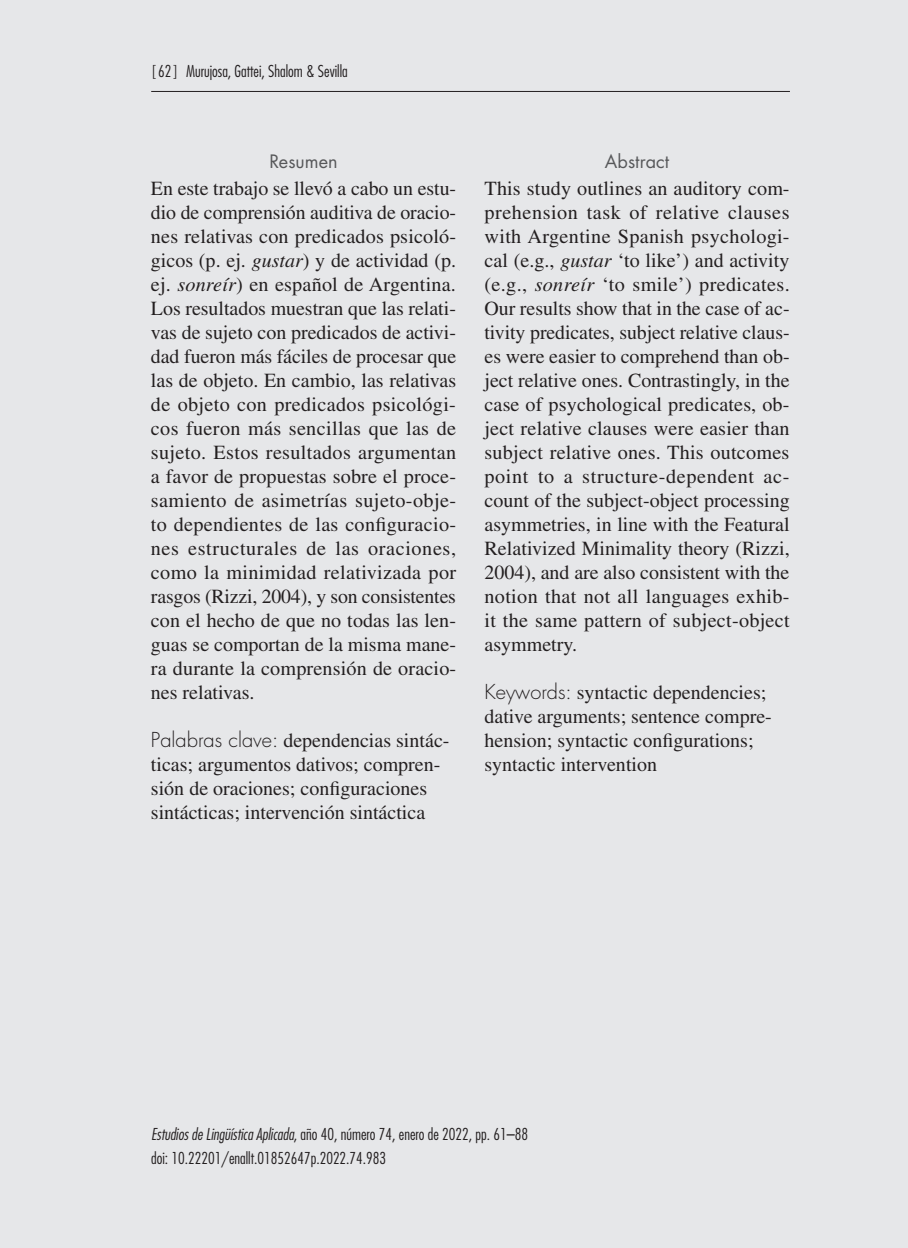
<style>
.page{position:relative;width:908px;height:1248px;background:#fff}
.page>*{position:absolute;margin:0;border:0;box-sizing:border-box;transform-origin:0 0}
.t1{font:20px/24px "Times LT Std";color:#231f20;text-align:justify}
.t2{font:18px "Futura Std";letter-spacing:.005em;color:#57585a}
.t3{font:300 condensed 16px/24.6px "Futura Std";color:#231f20}
.s1{font-style:italic}
.s2{font-family:"Futura Std";font-weight:300}
</style>
<div class="page">
<div style="left:0;top:0;width:907px;height:1247px;background:#e6e7e9"></div>
<hr style="left:151px;top:91px;width:638px;height:1px;background:#231f20">
<p class="t3" style="left:151px;top:59px;width:198px">[ 62 ] Murujosa, Gattei, Shalom &amp; Sevilla</p>
<p class="t2" style="left:269px;top:150px;width:70px">Resumen</p>
<p class="t1" style="left:151px;top:176px;width:307px">En este trabajo se llevó a cabo un estu&shy;dio de comprensión auditiva de oracio&shy;nes relativas con predicados psicoló&shy;gicos (p. ej. <span class="s1">gustar</span>) y de actividad (p. ej. <span class="s1">sonreír</span>) en español de Argentina.<br>Los resultados muestran que las relati&shy;vas de sujeto con predicados de activi&shy;dad fueron más fáciles de procesar que las de objeto. En cambio, las relativas de objeto con predicados psicológi&shy;cos fueron más sencillas que las de sujeto. Estos resultados argumentan a favor de propuestas sobre el proce&shy;samiento de asimetrías sujeto-obje&shy;to dependientes de las configuracio&shy;nes estructurales de las oraciones, como la minimidad relativizada por rasgos (Rizzi, 2004), y son consistentes con el hecho de que no todas las len&shy;guas se comportan de la misma mane&shy;ra durante la comprensión de oracio&shy;nes relativas.</p>
<p class="t1" style="left:151px;top:728px;width:300px;text-align:left"><span class="s2">Palabras clave:</span> dependencias sintác&shy;ticas; argumentos dativos; compren&shy;sión de oraciones; configuraciones sintácticas; intervención sintáctica</p>
<p class="t2" style="left:604px;top:150px;width:66px">Abstract</p>
<p class="t1" style="left:484px;top:176px;width:306px">This study outlines an auditory com&shy;prehension task of relative clauses with Argentine Spanish psychologi&shy;cal (e.g., <span class="s1">gustar</span> ‘to like’) and activity (e.g., <span class="s1">sonreír</span> ‘to smile’) predicates.<br>Our results show that in the case of ac&shy;tivity predicates, subject relative claus&shy;es were easier to comprehend than ob&shy;ject relative ones. Contrastingly, in the case of psychological predicates, ob&shy;ject relative clauses were easier than subject relative ones. This outcomes point to a structure-dependent ac&shy;count of the subject-object processing asymmetries, in line with the Featural Relativized Minimality theory (Rizzi, 2004), and are also consistent with the notion that not all languages exhib&shy;it the same pattern of subject-object asymmetry.</p>
<p class="t1" style="left:484px;top:680px;width:289px;text-align:left"><span class="s2">Keywords:</span> syntactic dependencies; dative arguments; sentence compre&shy;hension; syntactic configurations; syntactic intervention</p>
<p class="t3" style="left:151px;top:1121px;width:378px"><span class="s1">Estudios de Lingüística Aplicada</span>, año 40, número 74, enero de 2022, pp. 61–88 doi: 10.22201/enallt.01852647p.2022.74.983</p>
</div>
